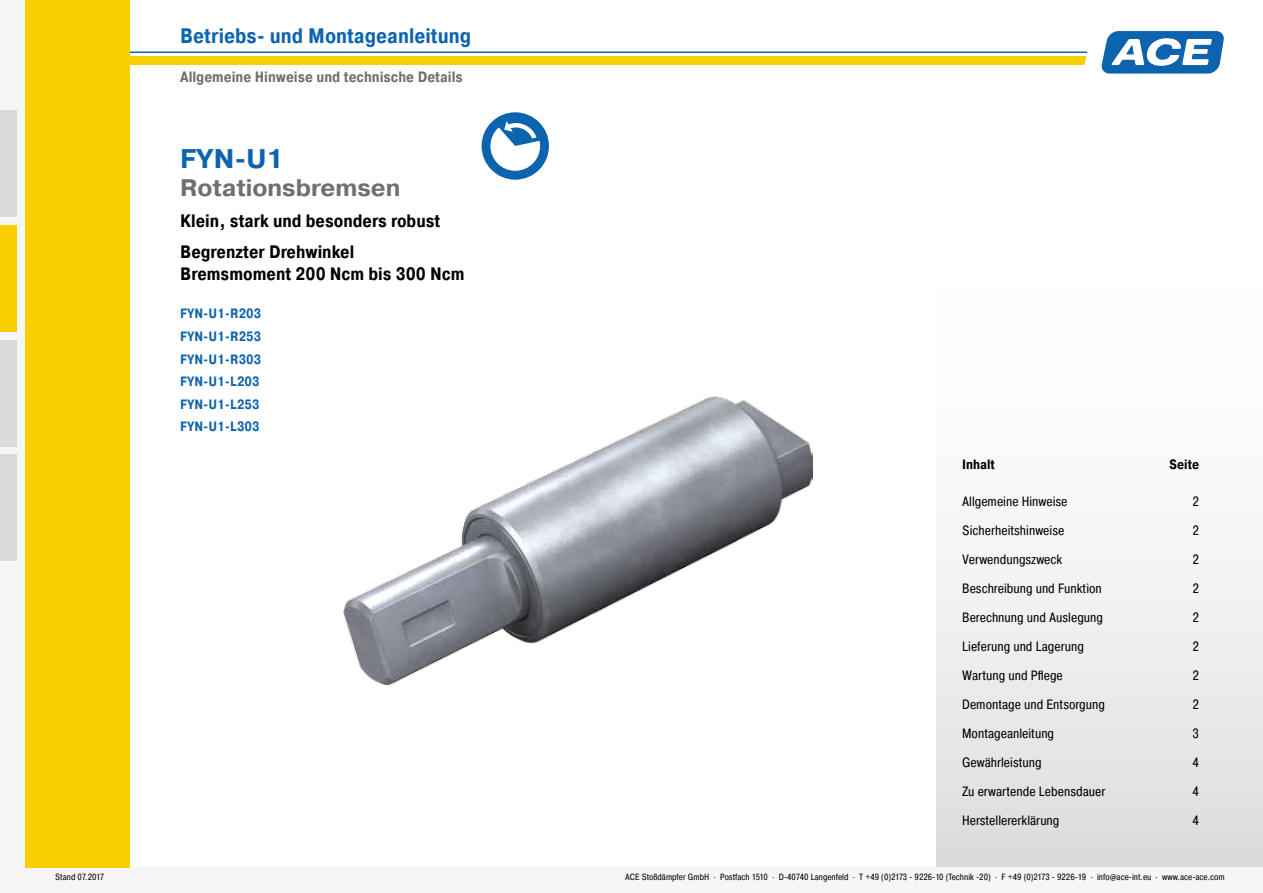
<style>
.page{position:relative;width:1263px;height:893px;background:#fff}
.page>*{position:absolute;margin:0;border:0;box-sizing:border-box;transform-origin:0 0}
.t1{font:700 27px "ACE Pragmatica";color:#0c64af}
.t2{font:700 24px "ACE Pragmatica";color:#706f6f}
.t3{font:700 21px "ACE Pragmatica Cond";color:#0c64af}
.t4{font:700 18px/31px "ACE Pragmatica Cond";color:#000}
.t5{font:700 15px "ACE Pragmatica Cond";color:#706f6f}
.t6{font:13.5px "ACE Pragmatica Cond";color:#000}
.t7{font:700 13.5px/22.5px "ACE Pragmatica Cond";color:#0c64af}
.t8{font:700 13.5px "ACE Pragmatica Cond";color:#000}
.t9{font:9px "ACE Pragmatica Cond";color:#000}
</style>
<div class="page">
<div style="left:936px;top:208px;width:327px;height:659px;background:linear-gradient(to bottom,#fff,#e0e0e0)"></div>
<svg style="left:1101px;top:32px;width:123px;height:42px"></svg>
<svg style="left:130px;top:56px;width:956px;height:9px;background:#f9cf01"></svg>
<hr style="left:0;top:52px;width:1087px;height:1px;background:#0c64af">
<div style="left:0;top:0;width:26px;height:893px;background:#f6f6f6"></div>
<div style="left:0;top:867px;width:1263px;height:26px;background:#f6f6f6"></div>
<div style="left:0;top:111px;width:17px;height:106px;background:#dadada"></div>
<div style="left:0;top:225px;width:17px;height:107px;background:#f9cf00"></div>
<div style="left:0;top:340px;width:17px;height:107px;background:#dadada"></div>
<div style="left:0;top:455px;width:17px;height:106px;background:#dadada"></div>
<div style="left:26px;top:0;width:104px;height:867px;background:#f9cf00"></div>
<img style="left:343px;top:396px;width:470px;height:288px">
<div style="left:482px;top:112px;width:67px;height:68px;background:#0c64af;border-radius:50%"></div>
<svg style="left:490px;top:121px;width:50px;height:50px"></svg>
<h3 class="t3" style="left:180px;top:23px;width:292px">Betriebs- und Montageanleitung</h3>
<p class="t5" style="left:180px;top:68px;width:284px">Allgemeine Hinweise und technische Details</p>
<h1 class="t1" style="left:180px;top:141px;width:105px">FYN-U1</h1>
<h2 class="t2" style="left:180px;top:172px;width:222px">Rotationsbremsen</h2>
<h3 class="t4" style="left:180px;top:206px;width:262px">Klein, stark und besonders robust<br>Begrenzter Drehwinkel</h3>
<h3 class="t4" style="left:180px;top:260px;width:286px">Bremsmoment 200 Ncm bis 300 Ncm</h3>
<p class="t7" style="left:180px;top:303px;width:83px">FYN-U1-R203<br>FYN-U1-R253<br>FYN-U1-R303<br>FYN-U1-L203<br>FYN-U1-L253<br>FYN-U1-L303</p>
<p class="t8" style="left:962px;top:456px;width:34px">Inhalt</p>
<p class="t8" style="left:1169px;top:456px;width:32px">Seite</p>
<p class="t6" style="left:962px;top:493px;width:107px">Allgemeine Hinweise</p>
<p class="t6" style="left:1192px;top:493px;width:8px">2</p>
<p class="t6" style="left:962px;top:522px;width:104px">Sicherheitshinweise</p>
<p class="t6" style="left:1192px;top:522px;width:8px">2</p>
<p class="t6" style="left:962px;top:551px;width:102px">Verwendungszweck</p>
<p class="t6" style="left:1192px;top:551px;width:8px">2</p>
<p class="t6" style="left:962px;top:580px;width:141px">Beschreibung und Funktion</p>
<p class="t6" style="left:1192px;top:580px;width:8px">2</p>
<p class="t6" style="left:962px;top:609px;width:142px">Berechnung und Auslegung</p>
<p class="t6" style="left:1192px;top:609px;width:8px">2</p>
<p class="t6" style="left:962px;top:638px;width:123px">Lieferung und Lagerung</p>
<p class="t6" style="left:1192px;top:638px;width:8px">2</p>
<p class="t6" style="left:962px;top:667px;width:102px">Wartung und Pflege</p>
<p class="t6" style="left:1192px;top:667px;width:8px">2</p>
<p class="t6" style="left:962px;top:696px;width:144px">Demontage und Entsorgung</p>
<p class="t6" style="left:1192px;top:696px;width:8px">2</p>
<p class="t6" style="left:962px;top:725px;width:94px">Montageanleitung</p>
<p class="t6" style="left:1192px;top:725px;width:8px">3</p>
<p class="t6" style="left:962px;top:754px;width:81px">Gewährleistung</p>
<p class="t6" style="left:1192px;top:754px;width:8px">4</p>
<p class="t6" style="left:962px;top:783px;width:145px">Zu erwartende Lebensdauer</p>
<p class="t6" style="left:1192px;top:783px;width:8px">4</p>
<p class="t6" style="left:962px;top:812px;width:99px">Herstellererklärung</p>
<p class="t6" style="left:1192px;top:812px;width:8px">4</p>
<p class="t9" style="left:55px;top:871px;width:51px">Stand 07.2017</p>
<p class="t9" style="left:625px;top:871px;width:601px">ACE Stoßdämpfer GmbH · Postfach 1510 · D-40740 Langenfeld · T +49 (0)2173 - 9226-10 (Technik -20) · F +49 (0)2173 - 9226-19 · info@ace-int.eu · www.ace-ace.com</p>
</div>
